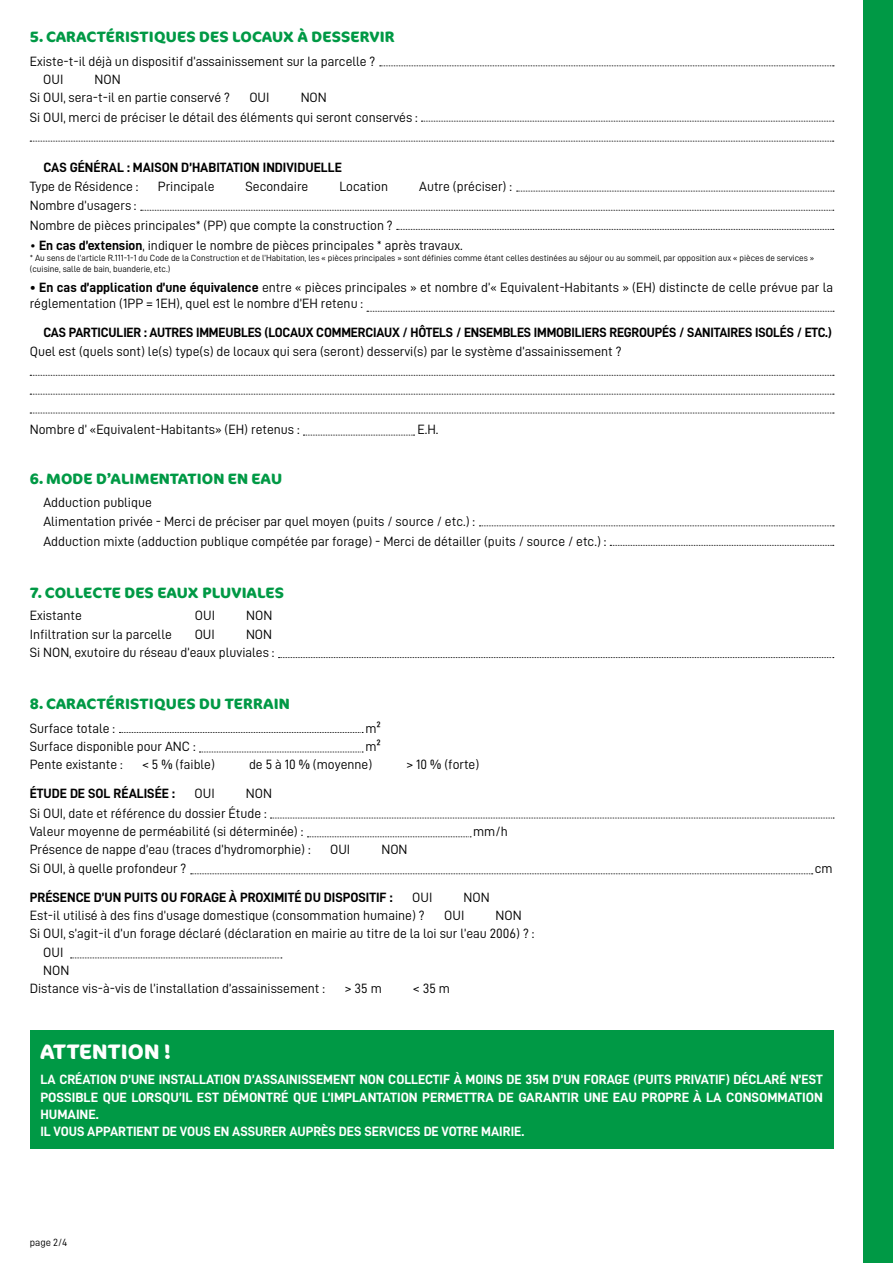
<style>
.page{position:relative;width:893px;height:1263px;background:#fff}
.page>*{position:absolute;margin:0;border:0;box-sizing:border-box;transform-origin:0 0}
.t1{font:700 21px "Cocon OT";letter-spacing:.01em;color:#fff}
.t2{font:700 15px "Cocon OT";letter-spacing:.01em;color:#009945}
.t3{font:13.5px/19.4px "D DIN";color:#000}
.t4{font:13.5px/17.2px "D DIN Bold";color:#fff}
.t5{font:13.5px "D DIN Bold";letter-spacing:-.01em;color:#000}
.t6{font:10.5px "D DIN";color:#000}
.t7{font:9px/10.8px "D DIN";color:#000}
.s1{font-family:"D DIN Bold"}
</style>
<div class="page">
<div style="left:30px;top:1031px;width:803px;height:118px;background:#009945"></div>
<div style="left:863px;top:0;width:30px;height:1263px;background:#009945"></div>
<svg style="left:380px;top:65px;width:454px;height:1px"></svg>
<svg style="left:421px;top:121px;width:413px;height:1px"></svg>
<svg style="left:30px;top:141px;width:804px;height:1px"></svg>
<svg style="left:517px;top:191px;width:317px;height:1px"></svg>
<svg style="left:397px;top:229px;width:437px;height:1px"></svg>
<svg style="left:141px;top:210px;width:693px;height:1px"></svg>
<svg style="left:367px;top:311px;width:467px;height:1px"></svg>
<svg style="left:30px;top:375px;width:804px;height:1px"></svg>
<svg style="left:30px;top:413px;width:804px;height:1px"></svg>
<svg style="left:303px;top:435px;width:112px;height:1px"></svg>
<svg style="left:479px;top:525px;width:355px;height:1px"></svg>
<svg style="left:610px;top:545px;width:224px;height:1px"></svg>
<svg style="left:278px;top:657px;width:556px;height:1px"></svg>
<svg style="left:270px;top:818px;width:564px;height:1px"></svg>
<svg style="left:119px;top:732px;width:244px;height:1px"></svg>
<svg style="left:199px;top:752px;width:164px;height:1px"></svg>
<svg style="left:307px;top:836px;width:164px;height:1px"></svg>
<svg style="left:191px;top:873px;width:622px;height:1px"></svg>
<svg style="left:71px;top:957px;width:211px;height:1px"></svg>
<svg style="left:30px;top:394px;width:804px;height:1px"></svg>
<p class="t2" style="left:30px;top:28px;width:367px">5. CARACTÉRISTIQUES DES LOCAUX À DESSERVIR</p>
<p class="t3" style="left:43px;top:52px;width:334px;line-height:18.3px;text-indent:-14px">Existe-t-il déjà un dispositif d’assainissement sur la parcelle ?<br>OUI</p>
<p class="t3" style="left:30px;top:70px;width:202px;line-height:18.3px;text-indent:65px">NON<br>Si OUI, sera-t-il en partie conservé ?</p>
<p class="t3" style="left:30px;top:88px;width:390px;text-indent:271px">NON<br>Si OUI, merci de préciser le détail des éléments qui seront conservés :</p>
<p class="t5" style="left:43px;top:160px;width:300px">CAS GÉNÉRAL : MAISON D’HABITATION INDIVIDUELLE</p>
<p class="t3" style="left:30px;top:177px;width:110px">Type de Résidence :</p>
<p class="t3" style="left:158px;top:177px;width:58px">Principale</p>
<p class="t3" style="left:245px;top:177px;width:64px">Secondaire</p>
<p class="t3" style="left:339px;top:177px;width:50px">Location</p>
<p class="t3" style="left:419px;top:177px;width:94px">Autre (préciser) :</p>
<p class="t3" style="left:30px;top:196px;width:364px">Nombre d’usagers :<br>Nombre de pièces principales* (PP) que compte la construction ?</p>
<p class="t3" style="left:30px;top:236px;width:435px">• <span class="s1">En cas d’extension</span>, indiquer le nombre de pièces principales * après travaux.</p>
<p class="t7" style="left:30px;top:252px;width:786px">* Au sens de l’article R.111-1-1 du Code de la Construction et de l’Habitation, les « pièces principales » sont définies comme étant celles destinées au séjour ou au sommeil, par opposition aux « pièces de services » (cuisine, salle de bain, buanderie, etc.)</p>
<p class="t3" style="left:30px;top:279px;width:805px;line-height:16.2px"><span class="s1">• En cas d’application d’une équivalence</span> entre « pièces principales » et nombre d’« Equivalent-Habitants » (EH) distincte de celle prévue par la réglementation (1PP = 1EH), quel est le nombre d’EH retenu :</p>
<p class="t5" style="left:43px;top:325px;width:790px">CAS PARTICULIER : AUTRES IMMEUBLES (LOCAUX COMMERCIAUX / HÔTELS / ENSEMBLES IMMOBILIERS REGROUPÉS / SANITAIRES ISOLÉS / ETC.)</p>
<p class="t3" style="left:30px;top:341px;width:593px">Quel est (quels sont) le(s) type(s) de locaux qui sera (seront) desservi(s) par le système d’assainissement ?</p>
<p class="t3" style="left:249px;top:88px;width:22px">OUI</p>
<p class="t3" style="left:30px;top:419px;width:271px">Nombre d’ «Equivalent-Habitants» (EH) retenus :</p>
<p class="t3" style="left:417px;top:419px;width:23px">E.H.</p>
<p class="t2" style="left:30px;top:470px;width:254px">6. MODE D’ALIMENTATION EN EAU</p>
<p class="t3" style="left:43px;top:492px;width:564px">Adduction publique<br>Alimentation privée - Merci de préciser par quel moyen (puits / source / etc.) :<br>Adduction mixte (adduction publique compétée par forage) - Merci de détailler (puits / source / etc.) :</p>
<p class="t2" style="left:30px;top:583px;width:256px">7. COLLECTE DES EAUX PLUVIALES</p>
<p class="t3" style="left:30px;top:606px;width:54px">Existante</p>
<p class="t3" style="left:195px;top:606px;width:22px">OUI</p>
<p class="t3" style="left:246px;top:606px;width:28px">NON</p>
<p class="t3" style="left:30px;top:624px;width:144px">Infiltration sur la parcelle</p>
<p class="t3" style="left:195px;top:624px;width:22px">OUI</p>
<p class="t3" style="left:30px;top:625px;width:246px;line-height:18.3px;text-align:right">NON<br>Si NON, exutoire du réseau d’eaux pluviales :</p>
<p class="t2" style="left:30px;top:695px;width:261px">8. CARACTÉRISTIQUES DU TERRAIN</p>
<p class="t3" style="left:30px;top:718px;width:87px">Surface totale :</p>
<p class="t3" style="left:365px;top:718px;width:17px">m²</p>
<p class="t3" style="left:30px;top:736px;width:167px">Surface disponible pour ANC :</p>
<p class="t3" style="left:365px;top:736px;width:17px">m²</p>
<p class="t3" style="left:30px;top:755px;width:94px">Pente existante :</p>
<p class="t3" style="left:142px;top:755px;width:74px">&lt; 5 % (faible)</p>
<p class="t3" style="left:249px;top:755px;width:125px">de 5 à 10 % (moyenne)</p>
<p class="t3" style="left:406px;top:755px;width:74px">&gt; 10 % (forte)</p>
<p class="t5" style="left:30px;top:786px;width:147px">ÉTUDE DE SOL RÉALISÉE :</p>
<p class="t3" style="left:195px;top:784px;width:22px">OUI</p>
<p class="t3" style="left:30px;top:784px;width:275px;line-height:18.8px;text-indent:216px">NON<br>Si OUI, date et référence du dossier Étude :<br>Valeur moyenne de perméabilité (si déterminée) :</p>
<p class="t3" style="left:473px;top:821px;width:36px">mm/h</p>
<p class="t3" style="left:30px;top:840px;width:282px">Présence de nappe d’eau (traces d’hydromorphie) :</p>
<p class="t3" style="left:330px;top:840px;width:22px">OUI</p>
<p class="t3" style="left:381px;top:840px;width:28px">NON</p>
<p class="t3" style="left:30px;top:858px;width:158px">Si OUI, à quelle profondeur ?</p>
<p class="t3" style="left:815px;top:858px;width:19px">cm</p>
<p class="t5" style="left:30px;top:889px;width:364px">PRÉSENCE D’UN PUITS OU FORAGE À PROXIMITÉ DU DISPOSITIF :</p>
<p class="t3" style="left:412px;top:887px;width:22px">OUI</p>
<p class="t3" style="left:464px;top:887px;width:28px">NON</p>
<p class="t3" style="left:30px;top:905px;width:396px">Est-il utilisé à des fins d’usage domestique (consommation humaine) ?</p>
<p class="t3" style="left:444px;top:905px;width:22px">OUI</p>
<p class="t3" style="left:496px;top:905px;width:28px">NON</p>
<p class="t3" style="left:30px;top:924px;width:506px">Si OUI, s’agit-il d’un forage déclaré (déclaration en mairie au titre de la loi sur l’eau 2006) ? :</p>
<p class="t3" style="left:43px;top:942px;width:22px">OUI</p>
<p class="t3" style="left:43px;top:960px;width:28px">NON</p>
<p class="t3" style="left:30px;top:979px;width:297px">Distance vis-à-vis de l’installation d’assainissement :</p>
<p class="t3" style="left:345px;top:979px;width:39px">&gt; 35 m</p>
<p class="t3" style="left:413px;top:979px;width:39px">&lt; 35 m</p>
<h1 class="t1" style="left:40px;top:1038px;width:132px">ATTENTION !</h1>
<p class="t4" style="left:40px;top:1071px;width:784px">LA CRÉATION D’UNE INSTALLATION D’ASSAINISSEMENT NON COLLECTIF À MOINS DE 35M D’UN FORAGE (PUITS PRIVATIF) DÉCLARÉ N’EST POSSIBLE QUE LORSQU’IL EST DÉMONTRÉ QUE L’IMPLANTATION PERMETTRA DE GARANTIR UNE EAU PROPRE À LA CONSOMMATION HUMAINE.<br>IL VOUS APPARTIENT DE VOUS EN ASSURER AUPRÈS DES SERVICES DE VOTRE MAIRIE.</p>
<p class="t6" style="left:30px;top:1236px;width:39px">page 2/4</p>
</div>
